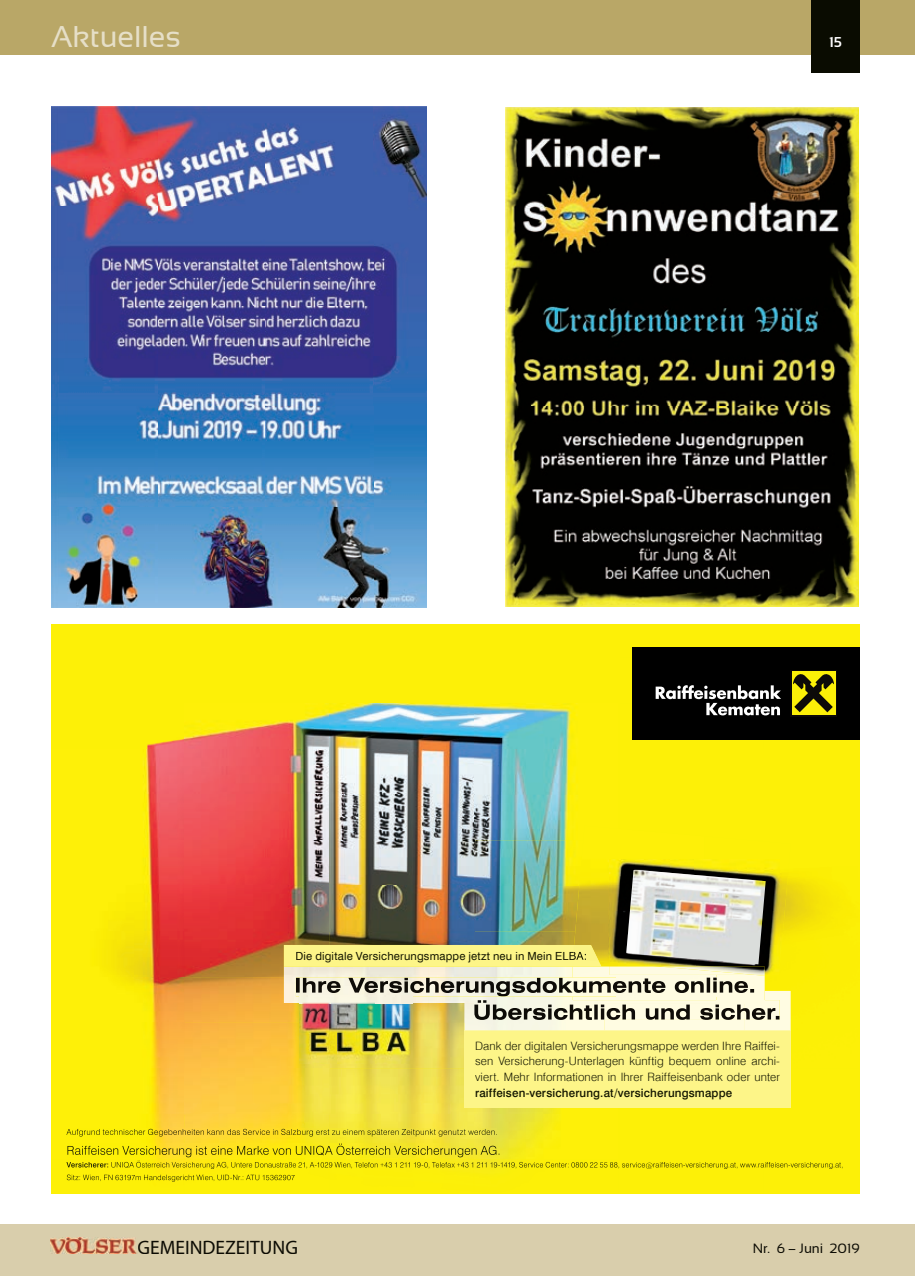
<style>
.page{position:relative;width:915px;height:1276px;background:#fff}
.page>*{position:absolute;margin:0;border:0;box-sizing:border-box;transform-origin:0 0}
.t1{font:30px "Sansation";color:#e6dfc8}
.t2{font:19.5px "Myriad";color:#0c0b03}
.t3{font:700 14.25px "Sansation";color:#fff}
.t4{font:13.5px "Sansation";color:#0c0b03}
.t5{font:300 11.55px/15.6px "Swiss 721 TL";letter-spacing:.01em;color:#141600;text-align:justify}
.t6{font:500 11.55px "Swiss 721 TL";letter-spacing:.015em;color:#141600}
.t7{font:11.25px "Swiss 721 TL";letter-spacing:.015em;color:#141600}
</style>
<div class="page">
<div style="left:0;top:1225px;width:914px;height:51px;background:#d9ceac"></div>
<img style="left:50px;top:1237px;width:87px;height:16px">
<div style="left:0;top:0;width:914px;height:54px;background:#b9a767"></div>
<div style="left:811px;top:0;width:48px;height:72px;background:#0a0c01"></div>
<img style="left:505px;top:108px;width:353px;height:498px">
<div style="left:51px;top:624px;width:712px;height:34px;background:#fdf007"></div>
<div style="left:763px;top:624px;width:96px;height:23px;background:#fdf007"></div>
<div style="left:51px;top:658px;width:581px;height:45px;background:#fdf007"></div>
<img style="left:51px;top:703px;width:712px;height:46px">
<img style="left:763px;top:739px;width:96px;height:10px">
<img style="left:51px;top:749px;width:808px;height:91px">
<img style="left:51px;top:840px;width:529px;height:46px">
<div style="left:787px;top:840px;width:72px;height:46px;background:#fdf007"></div>
<img style="left:51px;top:886px;width:523px;height:45px">
<img style="left:787px;top:886px;width:72px;height:45px">
<img style="left:51px;top:931px;width:278px;height:46px">
<img style="left:329px;top:931px;width:145px;height:14px">
<img style="left:474px;top:931px;width:135px;height:35px">
<div style="left:763px;top:931px;width:96px;height:183px;background:#fcf006"></div>
<img style="left:51px;top:977px;width:249px;height:45px">
<img style="left:412px;top:1003px;width:52px;height:19px">
<img style="left:51px;top:1022px;width:423px;height:92px">
<img style="left:474px;top:1107px;width:289px;height:7px">
<img style="left:51px;top:1114px;width:808px;height:79px">
<img style="left:67px;top:1143px;width:117px;height:14px">
<img style="left:184px;top:1143px;width:315px;height:14px">
<img style="left:66px;top:1162px;width:43px;height:5px">
<img style="left:111px;top:1160px;width:73px;height:9px">
<img style="left:184px;top:1160px;width:658px;height:9px">
<img style="left:67px;top:1174px;width:117px;height:7px">
<img style="left:184px;top:1174px;width:110px;height:7px">
<svg style="left:632px;top:647px;width:227px;height:92px;background:#1e1d10"></svg>
<div style="left:464px;top:1030px;width:326px;height:77px;background:#fdf588"></div>
<img style="left:464px;top:1003px;width:279px;height:27px">
<img style="left:743px;top:991px;width:47px;height:39px">
<img style="left:284px;top:966px;width:432px;height:37px">
<img style="left:716px;top:975px;width:48px;height:25px">
<img style="left:296px;top:977px;width:320px;height:19px">
<img style="left:616px;top:977px;width:137px;height:19px">
<img style="left:474px;top:1003px;width:269px;height:17px">
<img style="left:743px;top:1000px;width:36px;height:20px">
<img style="left:474px;top:1000px;width:290px;height:3px">
<img style="left:300px;top:996px;width:112px;height:67px">
<div style="left:580px;top:826px;width:124px;height:46px;background:#fef008"></div>
<div style="left:703px;top:836px;width:87px;height:36px;background:#fdf007"></div>
<img style="left:574px;top:872px;width:35px;height:90px">
<img style="left:779px;top:872px;width:8px;height:94px">
<div style="left:284px;top:945px;width:317px;height:21px;background:#fdf588"></div>
<svg style="left:753px;top:966px;width:27px;height:30px"></svg>
<img style="left:609px;top:860px;width:170px;height:115px">
<img style="left:659px;top:966px;width:105px;height:9px">
<img style="left:626px;top:869px;width:139px;height:95px">
<img style="left:66px;top:1128px;width:118px;height:8px">
<img style="left:184px;top:1128px;width:312px;height:8px">
<img style="left:51px;top:106px;width:376px;height:501px">
<h1 class="t1" style="left:51px;top:20px;width:131px">Aktuelles</h1>
<p class="t3" style="left:828px;top:34px;width:14px">15</p>
<p class="t7" style="left:295px;top:949px;width:293px">Die digitale Versicherungsmappe jetzt neu in Mein ELBA:</p>
<p class="t5" style="left:475px;top:1037px;width:306px">Dank der digitalen Versicherungsmappe werden Ihre Raiffei&shy;sen Versicherung-Unterlagen künftig bequem online archi&shy;viert. Mehr Informationen in Ihrer Raiffeisenbank oder unter</p>
<p class="t6" style="left:475px;top:1085px;width:259px">raiffeisen-versicherung.at/versicherungsmappe</p>
<h2 class="t2" style="left:137px;top:1237px;width:162px">GEMEINDEZEITUNG</h2>
<p class="t4" style="left:752px;top:1240px;width:108px">Nr. 6 – Juni 2019</p>
</div>
